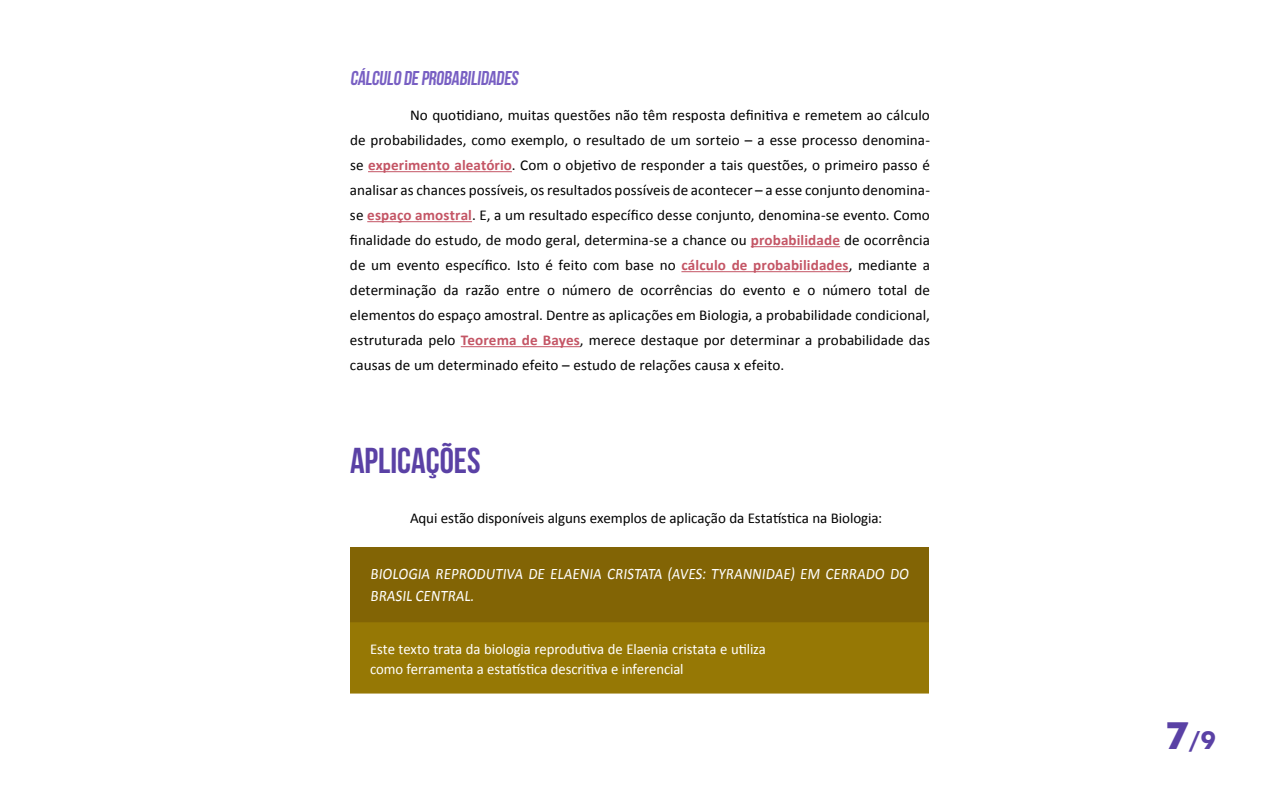
<style>
.page{position:relative;width:1280px;height:800px;background:#fff}
.page>*{position:absolute;margin:0;border:0;box-sizing:border-box;transform-origin:0 0}
.t1{font:36px "Bebas Neue";color:#5a41a5}
.t2{font:700 25px "Futura BT";color:#5a41a5}
.t3{font:20px "Bebas Neue";color:#785fc3}
.t4{font:16px "Calibri";letter-spacing:.13em;color:#fff;scale:.92 1}
.t5{font:15px/25px "Calibri";color:#000;text-align:justify}
.t6{font:15px/20px "Calibri";letter-spacing:-.005em;color:#fff}
.s1{font-weight:700;color:#c45565}
.s2{font-size:38px}
</style>
<div class="page">
<hr style="left:368px;top:171px;width:144px;height:1px;background:#c45565">
<hr style="left:367px;top:221px;width:105px;height:1px;background:#c45565">
<hr style="left:751px;top:246px;width:89px;height:1px;background:#c45565">
<hr style="left:681px;top:271px;width:168px;height:1px;background:#c45565">
<hr style="left:461px;top:346px;width:119px;height:1px;background:#c45565">
<div style="left:350px;top:547px;width:579px;height:75px;background:#826405"></div>
<div style="left:350px;top:622px;width:579px;height:72px;background:#967805"></div>
<h3 class="t3" style="left:350px;top:67px;width:172px">CÁLCULO DE PROBABILIDADES</h3>
<p class="t5" style="left:350px;top:103px;width:582px;text-indent:60px">No quotidiano, muitas questões não têm resposta definitiva e remetem ao cálculo de probabilidades, como exemplo, o resultado de um sorteio – a esse processo denomina&shy;se <span class="s1">experimento aleatório</span>. Com o objetivo de responder a tais questões, o primeiro passo é analisar as chances possíveis, os resultados possíveis de acontecer – a esse conjunto denomina&shy;se <span class="s1">espaço amostral</span>. E, a um resultado específico desse conjunto, denomina-se evento. Como finalidade do estudo, de modo geral, determina-se a chance ou <span class="s1">probabilidade</span> de ocorrência de um evento específico. Isto é feito com base no <span class="s1">cálculo de probabilidades</span>, mediante a determinação da razão entre o número de ocorrências do evento e o número total de elementos do espaço amostral. Dentre as aplicações em Biologia, a probabilidade condicional, estruturada pelo <span class="s1">Teorema de Bayes</span>, merece destaque por determinar a probabilidade das causas de um determinado efeito – estudo de relações causa x efeito.</p>
<h1 class="t1" style="left:350px;top:441px;width:132px">APLICAÇÕES</h1>
<p class="t5" style="left:410px;top:506px;width:474px">Aqui estão disponíveis alguns exemplos de aplicação da Estatística na Biologia:</p>
<p class="t4" style="left:370px;top:564px;width:220px">Biologia reprodutiva de Elaenia</p>
<p class="t4" style="left:607px;top:564px;width:26px">cristata</p>
<p class="t4" style="left:667px;top:564px;width:83px">(Aves : Tyrannidae</p>
<p class="t4" style="left:790px;top:564px;width:84px">) em cerrado</p>
<p class="t4" style="left:890px;top:564px;width:11px">do</p>
<p class="t4" style="left:370px;top:586px;width:117px">Brasi l Central.</p>
<p class="t6" style="left:370px;top:639px;width:397px">Este texto trata da biologia reprodutiva de Elaenia cristata e utiliza como ferramenta a estatística descritiva e inferencial</p>
<h2 class="t2" style="left:1165px;top:725px;width:52px"><span class="s2">7</span>/9</h2>
</div>
